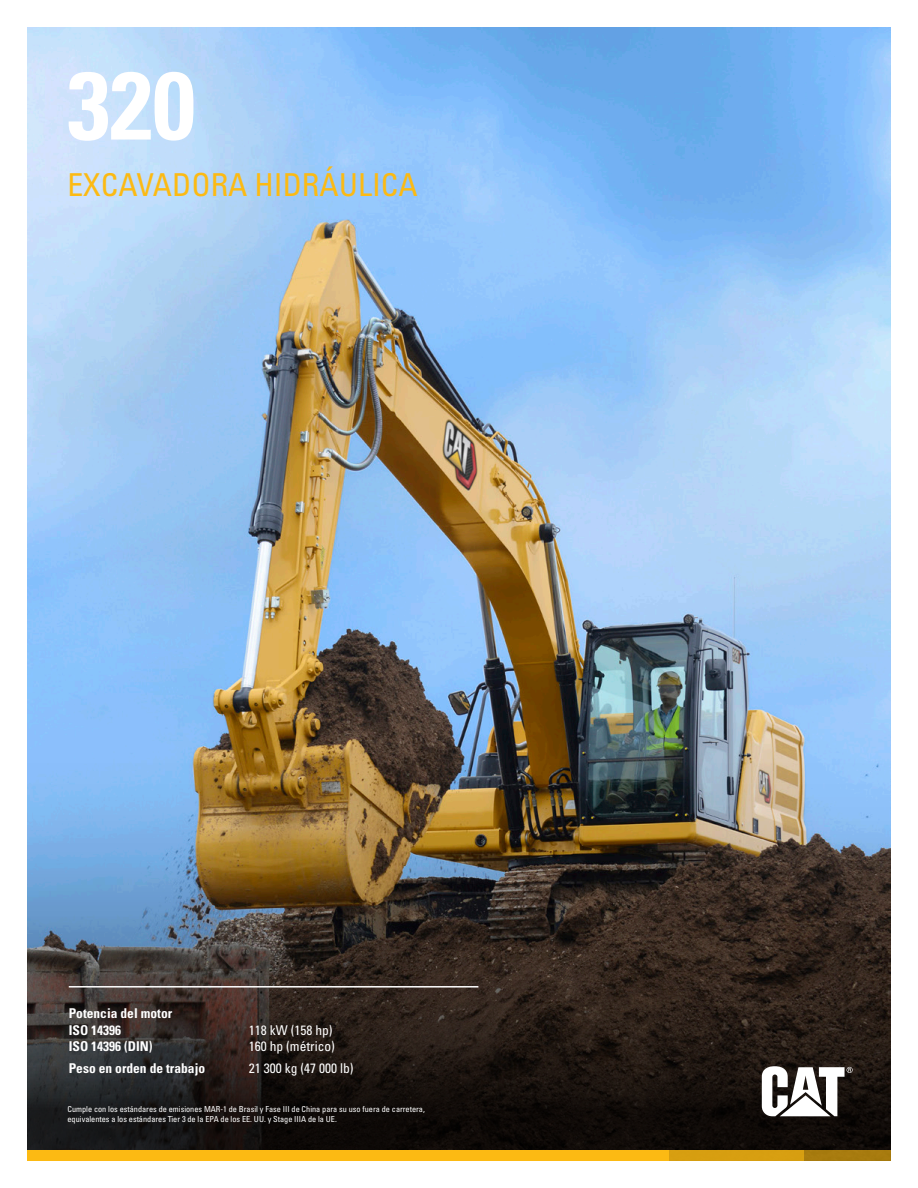
<style>
.page{position:relative;width:918px;height:1188px;background:#fff}
.page>*{position:absolute;margin:0;border:0;box-sizing:border-box;transform-origin:0 0}
.t1{font:95.7px "Univers LTCYR 67 Bold Cond";color:#fff}
.t2{font:condensed 31.5px "Univers LTCYR 57";color:#fcba13}
.t3{font:13.5px/16.2px "Univers LTCYR 67 Bold Cond";color:#fff}
.t4{font:condensed 13.5px "Univers LTCYR 57";color:#fff}
.t5{font:condensed 8.25px/9.9px "Univers LTCYR 57";color:#fff}
</style>
<div class="page">
<img style="left:27px;top:27px;width:864px;height:1124px">
<div style="left:27px;top:1151px;width:641px;height:10px;background:#fcba13"></div>
<div style="left:667px;top:1151px;width:137px;height:10px;background:#d79f11"></div>
<div style="left:804px;top:1151px;width:87px;height:10px;background:#a87b0e"></div>
<svg style="left:762px;top:1066px;width:91px;height:50px"></svg>
<hr style="left:69px;top:986px;width:409px;height:2px;background:#fff">
<h1 class="t1" style="left:68px;top:47px;width:129px">320</h1>
<h2 class="t2" style="left:68px;top:165px;width:352px">EXCAVADORA HIDRÁULICA</h2>
<h3 class="t3" style="left:69px;top:1005px;width:105px">Potencia del motor<br>ISO 14396</h3>
<h3 class="t4" style="left:249px;top:1021px;width:85px">118 kW (158 hp)</h3>
<h3 class="t3" style="left:69px;top:1038px;width:85px">ISO 14396 (DIN)</h3>
<h3 class="t4" style="left:249px;top:1037px;width:88px">160 hp (métrico)</h3>
<h3 class="t3" style="left:69px;top:1060px;width:138px">Peso en orden de trabajo</h3>
<h3 class="t4" style="left:249px;top:1060px;width:106px">21 300 kg (47 000 lb)</h3>
<p class="t5" style="left:68px;top:1104px;width:359px">Cumple con los estándares de emisiones MAR-1 de Brasil y Fase III de China para su uso fuera de carretera, equivalentes a los estándares Tier 3 de la EPA de los EE. UU. y Stage IIIA de la UE.</p>
</div>
